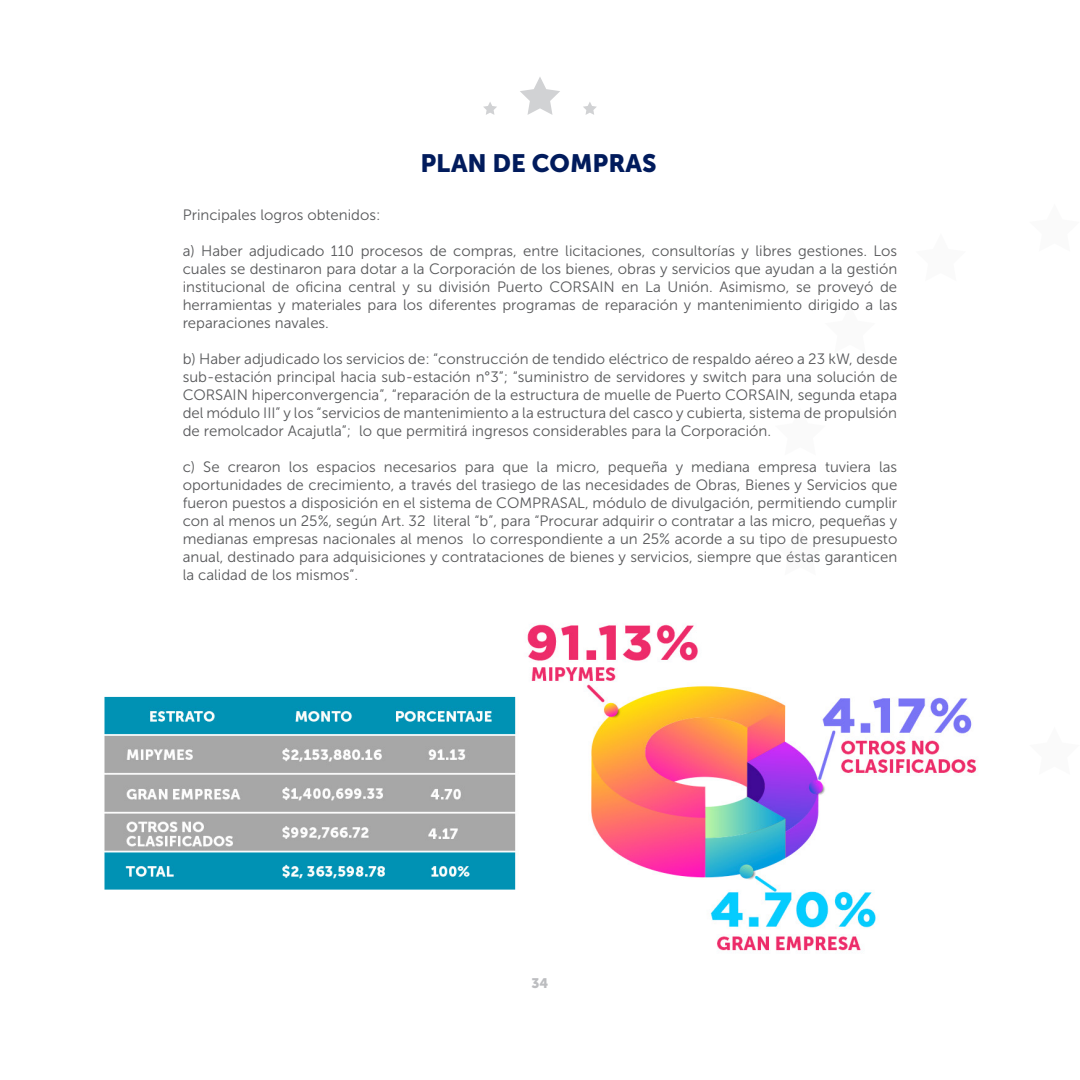
<style>
.page{position:relative;width:1080px;height:1080px;background:#fff}
.page>*{position:absolute;margin:0;border:0;box-sizing:border-box;transform-origin:0 0}
.t1{font:25px "Museo Sans 900";color:#011b5c}
.t2{font:15px/18px "Museo Sans 300";color:#57585a;text-align:justify}
.t3{font:13.75px "Museo Sans 900";color:#bcbdc0}
</style>
<div class="page">
<svg style="left:520px;top:77px;width:40px;height:38px"></svg>
<svg style="left:583px;top:102px;width:14px;height:13px"></svg>
<svg style="left:483px;top:102px;width:14px;height:13px"></svg>
<img style="left:104px;top:624px;width:873px;height:328px">
<p class="t1" style="left:420px;top:149px;width:238px">PLAN DE COMPRAS</p>
<p class="t2" style="left:183px;top:206px;width:199px">Principales logros obtenidos:</p>
<p class="t2" style="left:183px;top:242px;width:716px">a) Haber adjudicado 110 procesos de compras, entre licitaciones, consultorías y libres gestiones. Los cuales se destinaron para dotar a la Corporación de los bienes, obras y servicios que ayudan a la gestión institucional de oficina central y su división Puerto CORSAIN en La Unión. Asimismo, se proveyó de herramientas y materiales para los diferentes programas de reparación y mantenimiento dirigido a las reparaciones navales.</p>
<p class="t2" style="left:183px;top:350px;width:716px">b) Haber adjudicado los servicios de: “construcción de tendido eléctrico de respaldo aéreo a 23 kW, desde sub-estación principal hacia sub-estación n°3”; “suministro de servidores y switch para una solución de CORSAIN hiperconvergencia”, “reparación de la estructura de muelle de Puerto CORSAIN, segunda etapa del módulo III” y los “servicios de mantenimiento a la estructura del casco y cubierta, sistema de propulsión de remolcador Acajutla”; lo que permitirá ingresos considerables para la Corporación.</p>
<p class="t2" style="left:183px;top:458px;width:716px">c) Se crearon los espacios necesarios para que la micro, pequeña y mediana empresa tuviera las oportunidades de crecimiento, a través del trasiego de las necesidades de Obras, Bienes y Servicios que fueron puestos a disposición en el sistema de COMPRASAL, módulo de divulgación, permitiendo cumplir con al menos un 25%, según Art. 32 literal “b”, para “Procurar adquirir o contratar a las micro, pequeñas y medianas empresas nacionales al menos lo correspondiente a un 25% acorde a su tipo de presupuesto anual, destinado para adquisiciones y contrataciones de bienes y servicios, siempre que éstas garanticen la calidad de los mismos”.</p>
<p class="t3" style="left:532px;top:975px;width:18px">34</p>
</div>
